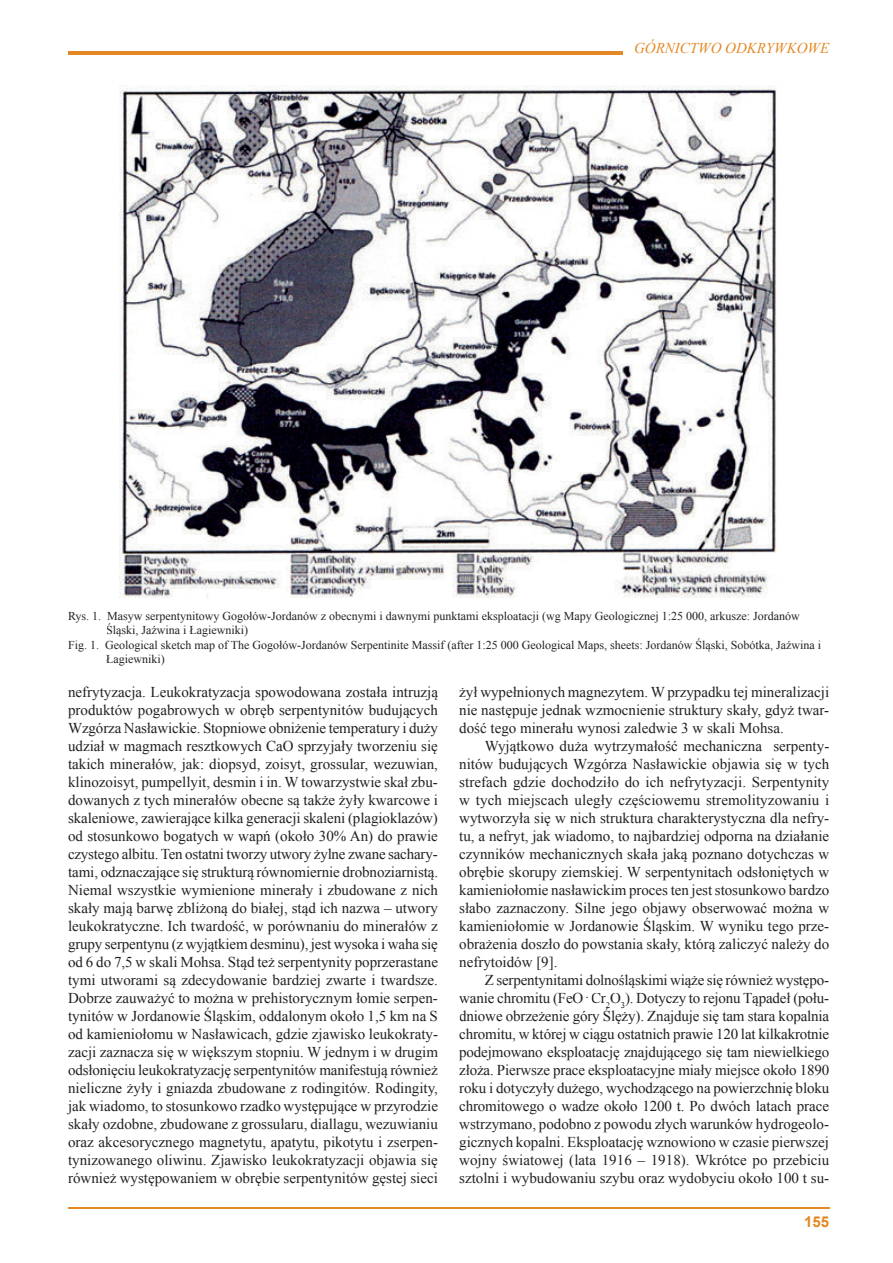
<style>
.page{position:relative;width:893px;height:1263px;background:#fff}
.page>*{position:absolute;margin:0;border:0;box-sizing:border-box;transform-origin:0 0}
.t1{font:15px/18px "Times New Roman";color:#231f20;text-align:justify}
.t2{font:italic 15px "Times New Roman";color:#e38824}
.t3{font:700 15px "Arial";color:#e38824}
.t4{font:12px "Times New Roman";color:#231f20}
.t5{font:8.7px "Times New Roman";color:#231f20}
</style>
<div class="page">
<hr style="left:68px;top:1208px;width:761px;height:1px;background:#e38824">
<hr style="left:68px;top:51px;width:555px;height:3px;background:#e38824">
<img style="left:119px;top:85px;width:658px;height:513px">
<p class="t2" style="left:634px;top:37px;width:197px">GÓRNICTWO ODKRYWKOWE</p>
<p class="t4" style="left:68px;top:608px;width:733px">Rys. 1. Masyw serpentynitowy Gogołów-Jordanów z obecnymi i dawnymi punktami eksploatacji (wg Mapy Geologicznej 1:25 000, arkusze: Jordanów</p>
<p class="t4" style="left:106px;top:622px;width:143px">Śląski, Jaźwina i Łagiewniki)</p>
<p class="t4" style="left:68px;top:636px;width:755px">Fig. 1. Geological sketch map of The Gogołów-Jordanów Serpentinite Massif (after 1:25 000 Geological Maps, sheets: Jordanów Śląski, Sobótka, Jaźwina i</p>
<p class="t4" style="left:106px;top:651px;width:60px">Łagiewniki)</p>
<p class="t1" style="left:68px;top:683px;width:372px">nefrytyzacja. Leukokratyzacja spowodowana została intruzją produktów pogabrowych w obręb serpentynitów budujących Wzgórza Nasławickie. Stopniowe obniżenie temperatury i duży udział w magmach resztkowych CaO sprzyjały tworzeniu się takich minerałów, jak: diopsyd, zoisyt, grossular, wezuwian, klinozoisyt, pumpellyit, desmin i in. W towarzystwie skał zbu&shy;dowanych z tych minerałów obecne są także żyły kwarcowe i skaleniowe, zawierające kilka generacji skaleni (plagioklazów) od stosunkowo bogatych w wapń (około 30% An) do prawie czystego albitu. Ten ostatni tworzy utwory żylne zwane sachary&shy;tami, odznaczające się strukturą równomiernie drobnoziarnistą.<br>Niemal wszystkie wymienione minerały i zbudowane z nich skały mają barwę zbliżoną do białej, stąd ich nazwa – utwory leukokratyczne. Ich twardość, w porównaniu do minerałów z grupy serpentynu (z wyjątkiem desminu), jest wysoka i waha się od 6 do 7,5 w skali Mohsa. Stąd też serpentynity poprzerastane tymi utworami są zdecydowanie bardziej zwarte i twardsze.<br>Dobrze zauważyć to można w prehistorycznym łomie serpen&shy;tynitów w Jordanowie Śląskim, oddalonym około 1,5 km na S od kamieniołomu w Nasławicach, gdzie zjawisko leukokraty&shy;zacji zaznacza się w większym stopniu. W jednym i w drugim odsłonięciu leukokratyzację serpentynitów manifestują również nieliczne żyły i gniazda zbudowane z rodingitów. Rodingity, jak wiadomo, to stosunkowo rzadko występujące w przyrodzie skały ozdobne, zbudowane z grossularu, diallagu, wezuwianiu oraz akcesorycznego magnetytu, apatytu, pikotytu i zserpen&shy;tynizowanego oliwinu. Zjawisko leukokratyzacji objawia się również występowaniem w obrębie serpentynitów gęstej sieci</p>
<p class="t1" style="left:459px;top:683px;width:371px">żył wypełnionych magnezytem. W przypadku tej mineralizacji nie następuje jednak wzmocnienie struktury skały, gdyż twar&shy;dość tego minerału wynosi zaledwie 3 w skali Mohsa.</p>
<p class="t1" style="left:459px;top:737px;width:372px;text-indent:26px">Wyjątkowo duża wytrzymałość mechaniczna serpenty&shy;nitów budujących Wzgórza Nasławickie objawia się w tych strefach gdzie dochodziło do ich nefrytyzacji. Serpentynity w tych miejscach uległy częściowemu stremolityzowaniu i wytworzyła się w nich struktura charakterystyczna dla nefry&shy;tu, a nefryt, jak wiadomo, to najbardziej odporna na działanie czynników mechanicznych skała jaką poznano dotychczas w obrębie skorupy ziemskiej. W serpentynitach odsłoniętych w kamieniołomie nasławickim proces ten jest stosunkowo bardzo słabo zaznaczony. Silne jego objawy obserwować można w kamieniołomie w Jordanowie Śląskim. W wyniku tego prze&shy;obrażenia doszło do powstania skały, którą zaliczyć należy do nefrytoidów [9].</p>
<p class="t1" style="left:459px;top:971px;width:371px;text-indent:26px">Z serpentynitami dolnośląskimi wiąże się również występo&shy;wanie chromitu (FeO <sup>.</sup> Cr O ). Dotyczy to rejonu Tąpadeł (połu&shy;dniowe obrzeżenie góry Ślęży). Znajduje się tam stara kopalnia</p>
<p class="t5" style="left:606px;top:999px;width:21px">2 3</p>
<p class="t1" style="left:459px;top:1025px;width:372px">chromitu, w której w ciągu ostatnich prawie 120 lat kilkakrotnie podejmowano eksploatację znajdującego się tam niewielkiego złoża. Pierwsze prace eksploatacyjne miały miejsce około 1890 roku i dotyczyły dużego, wychodzącego na powierzchnię bloku chromitowego o wadze około 1200 t. Po dwóch latach prace wstrzymano, podobno z powodu złych warunków hydrogeolo&shy;gicznych kopalni. Eksploatację wznowiono w czasie pierwszej wojny światowej (lata 1916 – 1918). Wkrótce po przebiciu sztolni i wybudowaniu szybu oraz wydobyciu około 100 t su-</p>
<p class="t3" style="left:804px;top:1212px;width:27px">155</p>
</div>
